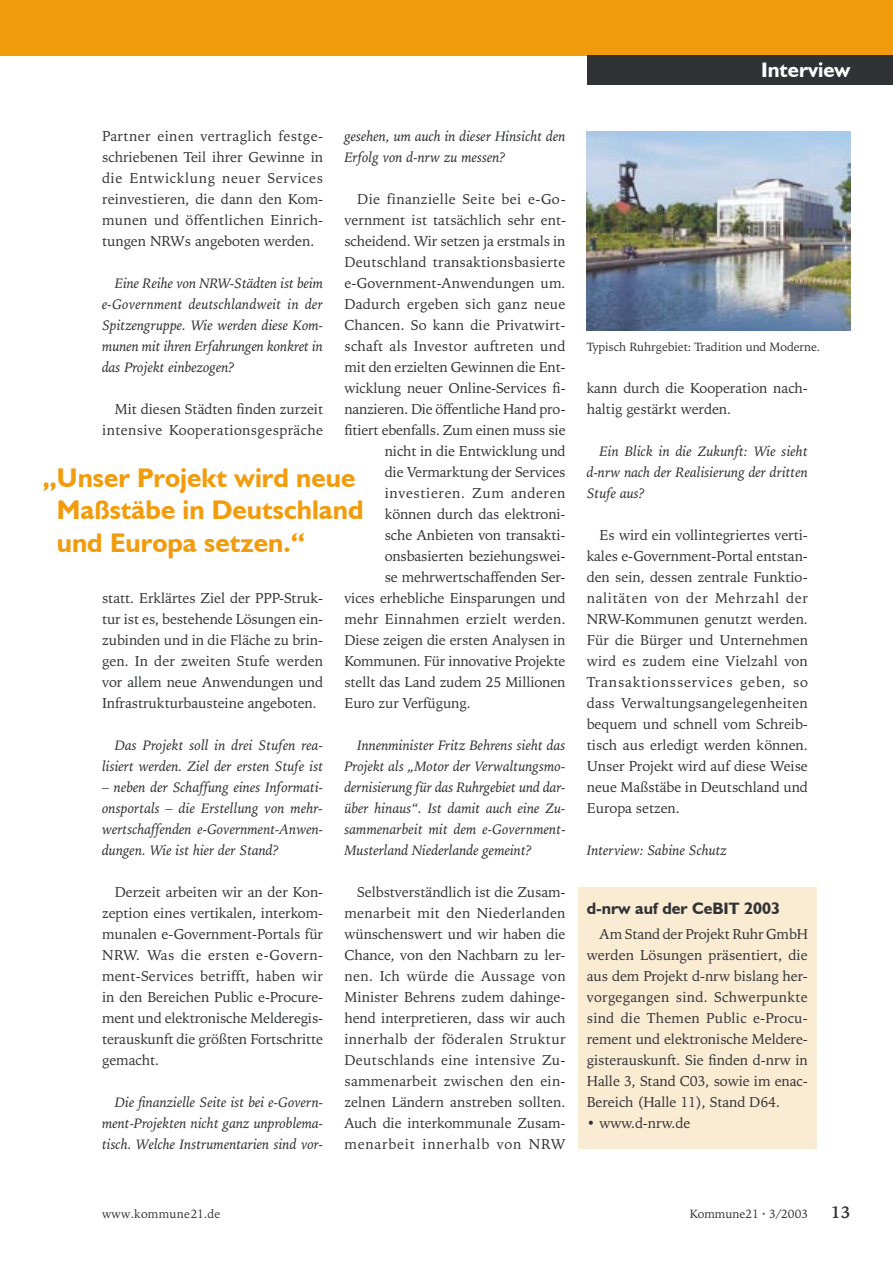
<style>
.page{position:relative;width:893px;height:1263px;background:#fff}
.page>*{position:absolute;margin:0;border:0;box-sizing:border-box;transform-origin:0 0}
.t1{font:700 27px/32.4px "Humanist 521 BT";color:#f29c0d}
.t2{font:700 21px "Humanist 521 BT";color:#fdfdfe}
.t3{font:700 16.5px "Humanist 521 BT";color:#313235}
.t4{font:700 16.5px "Iowan Old Style BT";color:#313235}
.t5{font:14.25px/21px "Iowan Old Style BT";letter-spacing:-.005em;color:#313235;text-align:justify}
.t6{font:italic 14.25px/21px "Iowan Old Style BT";letter-spacing:-.005em;color:#313235;text-align:justify}
.t7{font:14.25px "Iowan Old Style BT";letter-spacing:.015em;color:#313235}
.t8{font:14.25px/21px "Iowan Old Style BT";letter-spacing:.025em;color:#313235;text-align:right}
.t9{font:14.25px "Iowan Old Style BT";letter-spacing:.02em;color:#313235}
.t10{font:14.25px "Iowan Old Style BT";letter-spacing:.04em;color:#313235}
.t11{font:12px "Iowan Old Style BT";letter-spacing:-.005em;color:#313235}
.t12{font:12px "Iowan Old Style BT";letter-spacing:.02em;color:#313235}
</style>
<div class="page">
<div style="left:0;top:0;width:893px;height:55px;background:#f29c0d"></div>
<div style="left:587px;top:55px;width:306px;height:30px;background:#313235"></div>
<div style="left:578px;top:887px;width:238px;height:262px;background:#faebd3"></div>
<img style="left:587px;top:131px;width:263px;height:199px">
<h2 class="t2" style="left:761px;top:57px;width:91px">Interview</h2>
<p class="t6" style="left:344px;top:126px;width:223px">gesehen, um auch in dieser Hinsicht den<br>Erfolg von d-nrw zu messen?</p>
<p class="t8" style="left:357px;top:189px;width:210px">Die finanzielle Seite bei e-Go-</p>
<p class="t5" style="left:344px;top:210px;width:223px">v ernment ist tatsächlich sehr ent-</p>
<p class="t5" style="left:344px;top:231px;width:223px">scheidend. Wir setzen ja erstmals in</p>
<p class="t7" style="left:344px;top:253px;width:223px">Deutschland transaktionsbasierte</p>
<p class="t5" style="left:344px;top:273px;width:223px">e-Government-Anwendungen um.</p>
<p class="t9" style="left:344px;top:295px;width:223px">Dadurch ergeben sich ganz neue</p>
<p class="t5" style="left:344px;top:315px;width:223px">Chancen. So kann die Privatwirt-</p>
<p class="t7" style="left:344px;top:337px;width:222px">schaft als Investor auftreten und</p>
<p class="t5" style="left:344px;top:357px;width:223px">mit den erzielten Gewinnen die Ent-</p>
<p class="t5" style="left:344px;top:378px;width:223px">wicklung neuer Online-Services fi-</p>
<p class="t5" style="left:344px;top:399px;width:223px">nanzieren. Die öffentliche Hand pro-</p>
<p class="t5" style="left:344px;top:420px;width:223px">fitiert ebenfalls. Zum einen muss sie</p>
<p class="t5" style="left:385px;top:441px;width:182px">nicht in die Entwicklung und</p>
<p class="t5" style="left:385px;top:462px;width:182px">die Vermarktung der Services</p>
<p class="t10" style="left:385px;top:484px;width:182px">investieren. Zum anderen</p>
<p class="t5" style="left:385px;top:504px;width:182px">können durch das elektroni-</p>
<p class="t5" style="left:385px;top:525px;width:182px">sche Anbieten von transakti-</p>
<p class="t5" style="left:385px;top:546px;width:182px">onsbasierten beziehungswei-</p>
<p class="t5" style="left:385px;top:567px;width:182px">se mehrwertschaffenden Ser-</p>
<p class="t5" style="left:344px;top:588px;width:223px">vices erhebliche Einsparungen und</p>
<p class="t7" style="left:344px;top:610px;width:223px">mehr Einnahmen erzielt werden.</p>
<p class="t5" style="left:344px;top:630px;width:223px">Diese zeigen die ersten Analysen in</p>
<p class="t5" style="left:344px;top:651px;width:223px">Kommunen. Für innovative Projekte</p>
<p class="t5" style="left:344px;top:672px;width:223px">stellt das Land zudem 25 Millionen</p>
<p class="t5" style="left:344px;top:693px;width:128px">Euro zur Verfügung.</p>
<p class="t6" style="left:344px;top:735px;width:223px;text-indent:13px">Innenminister Fritz Behrens sieht das Projekt als „Motor der Verwaltungsmo&shy;dernisierung für das Ruhrgebiet und dar&shy;über hinaus“. Ist damit auch eine Zu&shy;sammenarbeit mit dem e-Government-Musterland Niederlande gemeint?</p>
<p class="t5" style="left:344px;top:882px;width:223px;text-indent:13px">Selbstverständlich ist die Zusam&shy;menarbeit mit den Niederlanden wünschenswert und wir haben die Chance, von den Nachbarn zu ler&shy;nen. Ich würde die Aussage von Minister Behrens zudem dahinge&shy;hend interpretieren, dass wir auch innerhalb der föderalen Struktur Deutschlands eine intensive Zu&shy;sammenarbeit zwischen den ein&shy;zelnen Ländern anstreben sollten.<br>Auch die interkommunale Zusam&shy;menarbeit innerhalb von NRW</p>
<p class="t5" style="left:102px;top:126px;width:223px">Partner einen vertraglich festge&shy;schriebenen Teil ihrer Gewinne in die Entwicklung neuer Services reinvestieren, die dann den Kom&shy;munen und öffentlichen Einrich&shy;tungen NRWs angeboten werden.</p>
<p class="t6" style="left:102px;top:273px;width:223px;text-indent:13px">Eine Reihe von NRW-Städten ist beim e-Government deutschlandweit in der Spitzengruppe. Wie werden diese Kom&shy;munen mit ihren Erfahrungen konkret in das Projekt einbezogen?</p>
<p class="t8" style="left:102px;top:399px;width:223px">Mit diesen Städten finden zurzeit intensive Kooperationsgespräche</p>
<h1 class="t1" style="left:57px;top:461px;width:308px;text-indent:-14px">„ Unser Projekt wird neue<br>Maßstäbe in Deutschland und Europa setzen.“</h1>
<p class="t5" style="left:102px;top:588px;width:223px">statt. Erklärtes Ziel der PPP-Struk&shy;tur ist es, bestehende Lösungen ein&shy;zubinden und in die Fläche zu brin&shy;gen. In der zweiten Stufe werden vor allem neue Anwendungen und Infrastrukturbausteine angeboten.</p>
<p class="t6" style="left:102px;top:735px;width:223px;text-align:right">Das Projekt soll in drei Stufen rea&shy;lisiert werden. Ziel der ersten Stufe ist</p>
<p class="t6" style="left:102px;top:777px;width:223px">– neben der Schaffung eines Informati&shy;onsportals – die Erstellung von mehr&shy;wertschaffenden e-Government-Anwen&shy;dungen. Wie ist hier der Stand?</p>
<p class="t5" style="left:102px;top:882px;width:223px;text-indent:13px">Derzeit arbeiten wir an der Kon&shy;zeption eines vertikalen, interkom&shy;munalen e-Government-Portals für NRW. Was die ersten e-Govern&shy;ment-Services betrifft, haben wir in den Bereichen Public e-Procure&shy;ment und elektronische Melderegis&shy;terauskunft die größten Fortschritte gemacht.</p>
<p class="t6" style="left:102px;top:1092px;width:223px;text-indent:13px">Die finanzielle Seite ist bei e-Govern&shy;ment-Projekten nicht ganz unproblema&shy;tisch. Welche Instrumentarien sind vor-</p>
<p class="t11" style="left:587px;top:339px;width:235px">Typisch Ruhrgebiet: Tradition und Moderne.</p>
<p class="t5" style="left:587px;top:378px;width:223px">kann durch die Kooperation nach&shy;haltig gestärkt werden.</p>
<p class="t6" style="left:587px;top:441px;width:223px;text-indent:13px">Ein Blick in die Zukunft: Wie sieht d-nrw nach der Realisierung der dritten Stufe aus?</p>
<p class="t5" style="left:587px;top:525px;width:223px;text-indent:13px">Es wird ein vollintegriertes verti&shy;kales e-Government-Portal entstan&shy;den sein, dessen zentrale Funktio&shy;nalitäten von der Mehrzahl der NRW-Kommunen genutzt werden.<br>Für die Bürger und Unternehmen wird es zudem eine Vielzahl von Transaktionsservices geben, so dass Verwaltungsangelegenheiten bequem und schnell vom Schreib&shy;tisch aus erledigt werden können.<br>Unser Projekt wird auf diese Weise neue Maßstäbe in Deutschland und Europa setzen.</p>
<p class="t6" style="left:587px;top:840px;width:142px">Interview: Sabine Schutz</p>
<p class="t3" style="left:587px;top:898px;width:195px">d-nrw auf der CeBIT 2003</p>
<p class="t5" style="left:587px;top:924px;width:223px;text-indent:13px">Am Stand der Projekt Ruhr GmbH werden Lösungen präsentiert, die aus dem Projekt d-nrw bislang her&shy;vorgegangen sind. Schwerpunkte sind die Themen Public e-Procu&shy;rement und elektronische Meldere&shy;gisterauskunft. Sie finden d-nrw in Halle 3, Stand C03, sowie im enac-Bereich (Halle 11), Stand D64.</p>
<p class="t5" style="left:587px;top:1113px;width:105px">• www.d-nrw.de</p>
<p class="t12" style="left:102px;top:1206px;width:120px">www.kommune21.de</p>
<p class="t11" style="left:690px;top:1206px;width:120px">Kommune21 · 3/2003</p>
<p class="t4" style="left:831px;top:1202px;width:21px">13</p>
</div>
